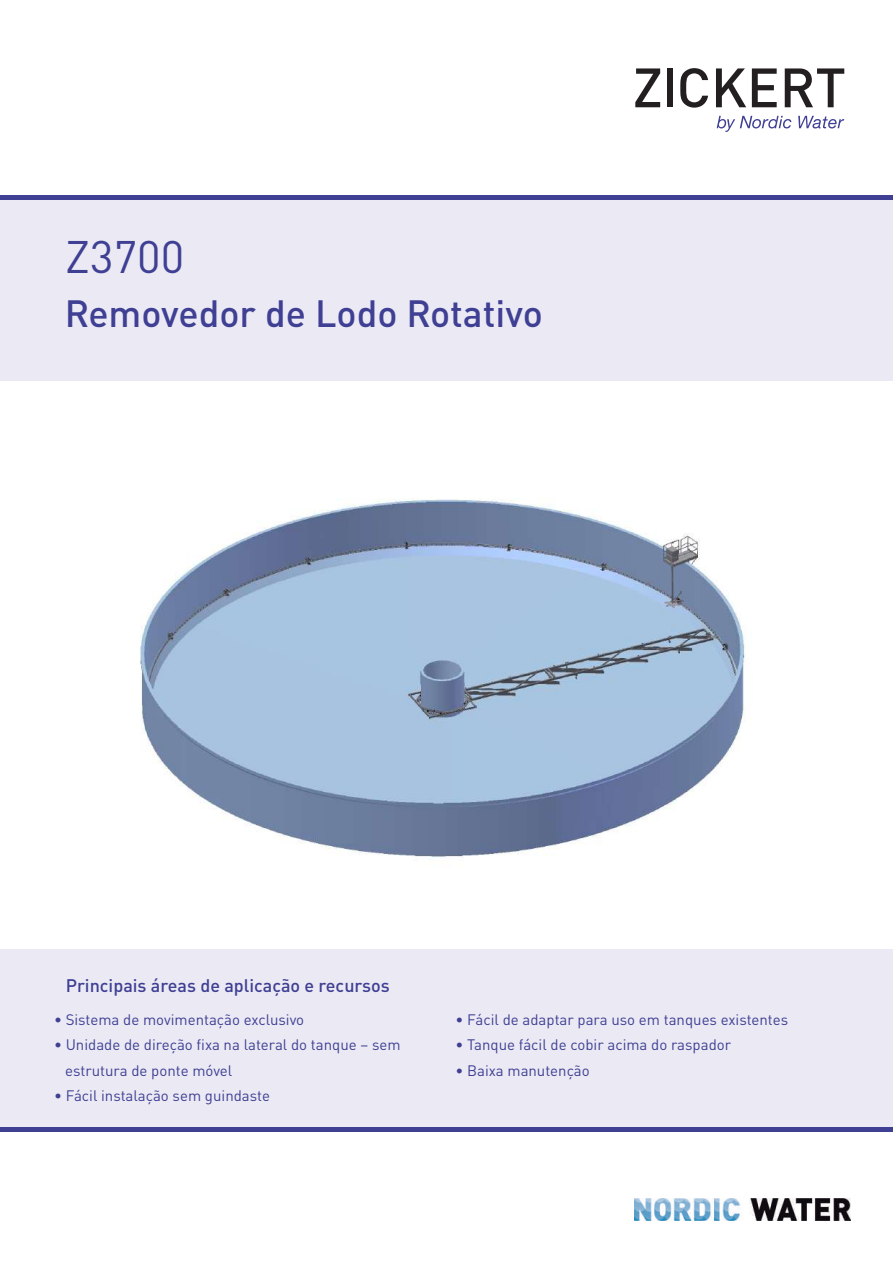
<style>
.page{position:relative;width:893px;height:1263px;background:#fff}
.page>*{position:absolute;margin:0;border:0;box-sizing:border-box;transform-origin:0 0}
.t1{font:45px "DIN Pro";color:#3f3f94}
.t2{font:500 37.5px "DIN Pro";color:#3f3f94}
.t3{font:500 18px "DIN Pro";color:#3f3f94}
.t4{font:15px/25.5px "DIN Pro";color:#3f3f94}
</style>
<div class="page">
<img style="left:634px;top:1198px;width:216px;height:22px">
<div style="left:0;top:948px;width:893px;height:179px;background:#ebeaf4"></div>
<svg style="left:635px;top:68px;width:25px;height:39px"></svg>
<div style="left:667px;top:68px;width:6px;height:39px;background:#231f20"></div>
<svg style="left:680px;top:68px;width:28px;height:40px"></svg>
<svg style="left:716px;top:68px;width:30px;height:39px"></svg>
<svg style="left:752px;top:68px;width:25px;height:39px"></svg>
<svg style="left:785px;top:68px;width:59px;height:39px"></svg>
<svg style="left:717px;top:116px;width:74px;height:16px"></svg>
<svg style="left:798px;top:116px;width:46px;height:12px"></svg>
<hr style="left:0;top:196px;width:893px;height:4px;background:#3f3f94">
<div style="left:0;top:1127px;width:893px;height:5px;background:#3f3f94"></div>
<div style="left:0;top:200px;width:893px;height:180px;background:#ebeaf4"></div>
<img style="left:140px;top:499px;width:606px;height:361px">
<h1 class="t1" style="left:65px;top:221px;width:121px">Z3700</h1>
<h2 class="t2" style="left:65px;top:283px;width:479px">Removedor de Lodo Rotativo</h2>
<p class="t3" style="left:66px;top:971px;width:326px">Principais áreas de aplicação e recursos</p>
<p class="t4" style="left:54px;top:1005px;width:252px">• Sistema de movimentação exclusivo</p>
<p class="t4" style="left:65px;top:1030px;width:337px;text-indent:-11px">• Unidade de direção fixa na lateral do tanque – sem estrutura de ponte móvel</p>
<p class="t4" style="left:54px;top:1081px;width:217px">• Fácil instalação sem guindaste</p>
<p class="t4" style="left:455px;top:1005px;width:334px">• Fácil de adaptar para uso em tanques existentes</p>
<p class="t4" style="left:455px;top:1030px;width:277px">• Tanque fácil de cobir acima do raspador</p>
<p class="t4" style="left:455px;top:1056px;width:136px">• Baixa manutenção</p>
</div>
